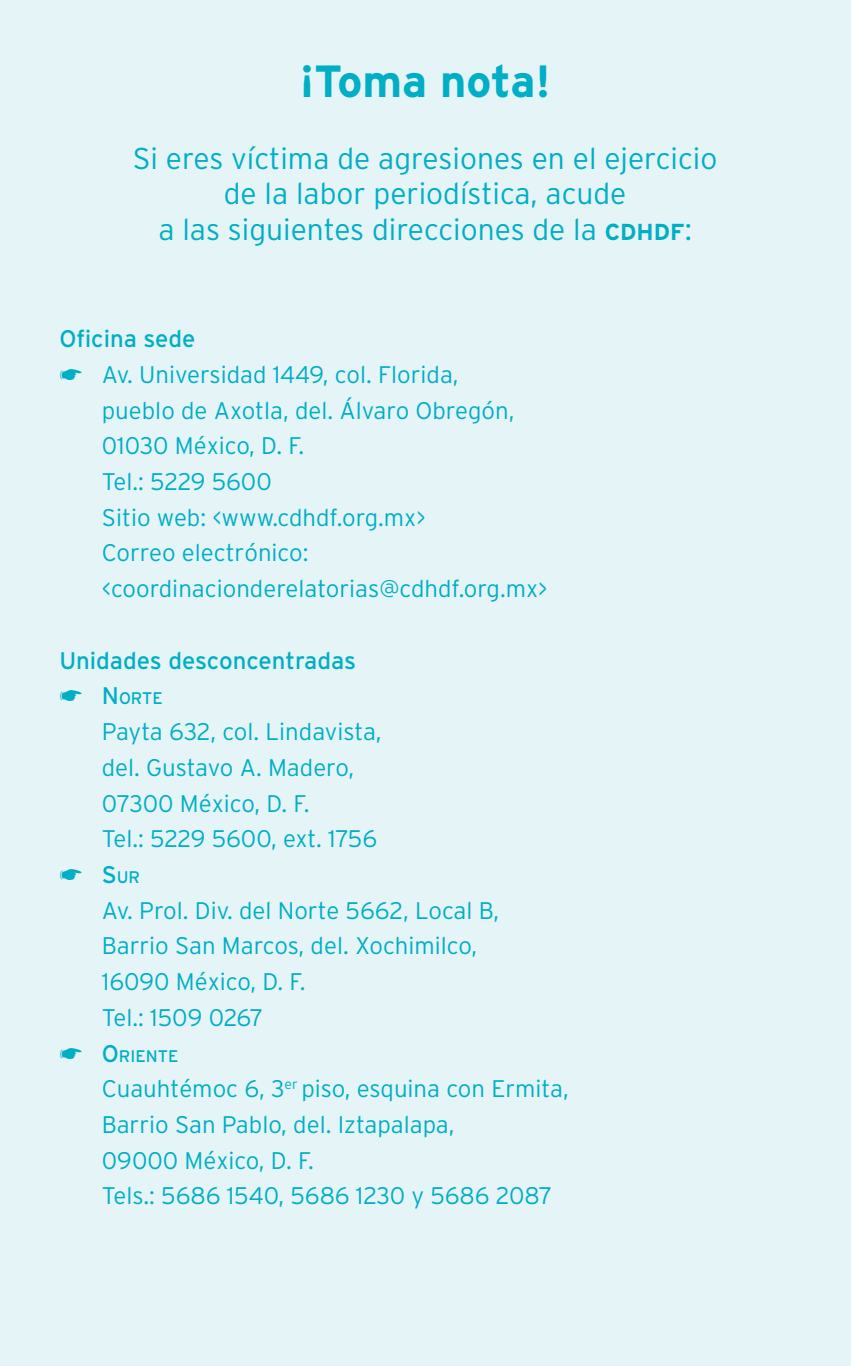
<style>
.page{position:relative;width:856px;height:1366px;background:#fff}
.page>*{position:absolute;margin:0;border:0;box-sizing:border-box;transform-origin:0 0}
.t1{font:700 45px "Interstate";color:#00aec5}
.t2{font:300 30px/35.7px "Interstate";color:#00aec5;text-align:center}
.t3{font:300 24px/35.7px "Interstate";color:#00aec5}
.t4{font:24px "Interstate";color:#00aec5}
.t5{font:16.8px "Interstate";color:#00aec5}
.s1{font-weight:700;font-size:23.1px}
.s2{font-size:24px}
</style>
<div class="page">
<div style="left:0;top:0;width:850px;height:1365px;background:#e4f4f7"></div>
<h1 class="t1" style="left:299px;top:56px;width:253px">¡Toma nota!</h1>
<p class="t2" style="left:133px;top:140px;width:586px">Si eres víctima de agresiones en el ejercicio de la labor periodística, acude<br>a las siguientes direcciones de la <span class="s1">cdhdf</span>:</p>
<p class="t4" style="left:59px;top:325px;width:138px">Oficina sede</p>
<p class="t3" style="left:59px;top:356px;width:401px">☛ Av. Universidad 1449, col. Florida,</p>
<p class="t3" style="left:102px;top:392px;width:414px">pueblo de Axotla, del. Álvaro Obregón,</p>
<p class="t3" style="left:102px;top:428px;width:204px">01030 México, D. F.</p>
<p class="t3" style="left:102px;top:463px;width:171px">Tel.: 5229 5600</p>
<p class="t3" style="left:102px;top:499px;width:325px">Sitio web: &lt;www.cdhdf.org.mx&gt;</p>
<p class="t3" style="left:102px;top:535px;width:208px">Correo electrónico:</p>
<p class="t3" style="left:102px;top:570px;width:447px">&lt;coordinacionderelatorias@cdhdf.org.mx&gt;</p>
<p class="t4" style="left:59px;top:646px;width:298px">Unidades desconcentradas</p>
<p class="t5" style="left:59px;top:689px;width:105px">☛ <span class="s2">N</span>ORTE</p>
<p class="t3" style="left:102px;top:713px;width:281px">Payta 632, col. Lindavista, del. Gustavo A. Madero,<br>07300 México, D. F.<br>Tel.: 5229 5600, ext. 1756</p>
<p class="t5" style="left:59px;top:867px;width:82px">☛ <span class="s2">S</span>UR</p>
<p class="t3" style="left:102px;top:892px;width:399px">Av. Prol. Div. del Norte 5662, Local B,<br>Barrio San Marcos, del. Xochimilco,<br>16090 México, D. F.<br>Tel.: 1509 0267</p>
<p class="t5" style="left:59px;top:1046px;width:121px">☛ <span class="s2">O</span>RIENTE</p>
<p class="t3" style="left:102px;top:1070px;width:468px">Cuauhtémoc 6, 3<sup>er</sup> piso, esquina con Ermita, Barrio San Pablo, del. Iztapalapa,<br>09000 México, D. F.<br>Tels.: 5686 1540, 5686 1230 y 5686 2087</p>
</div>
